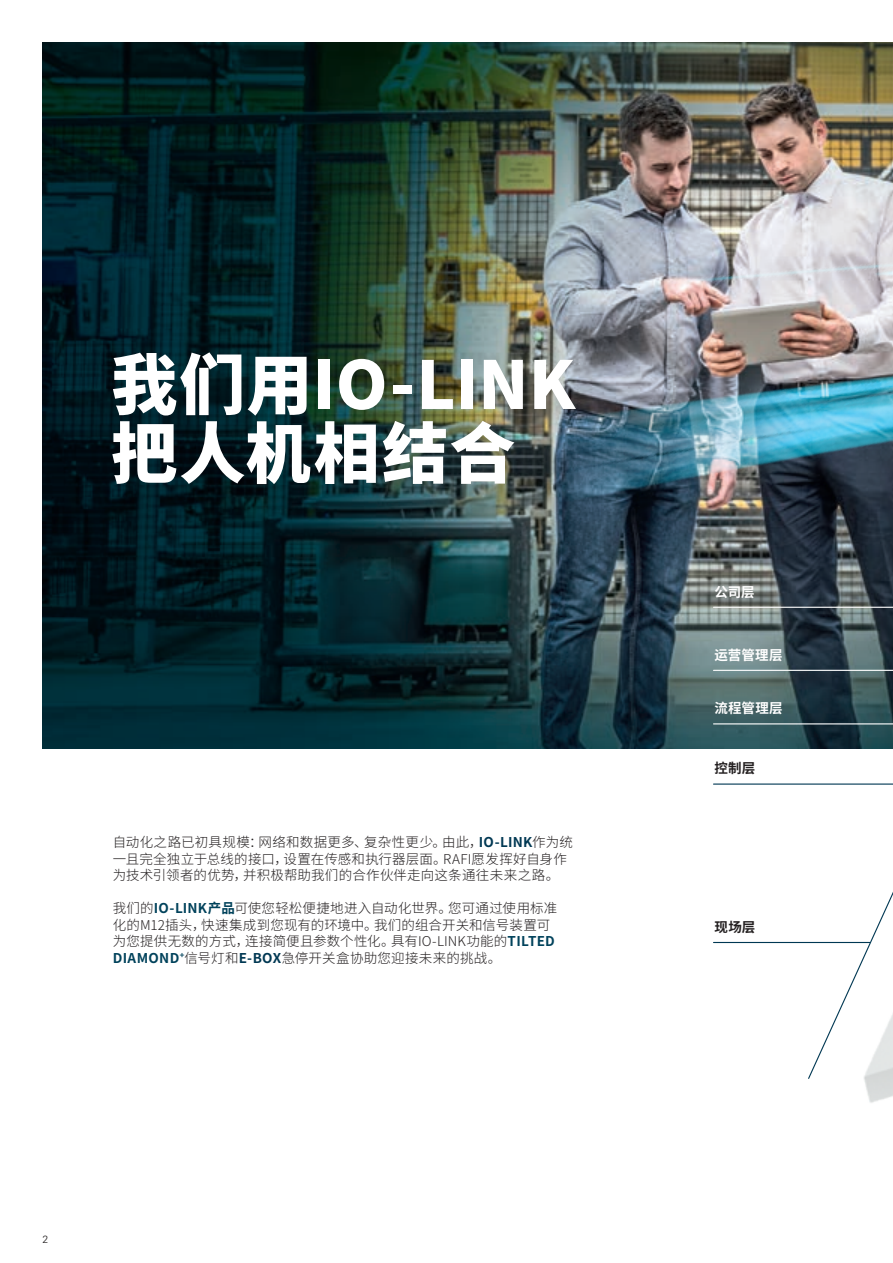
<style>
.page{position:relative;width:893px;height:1263px;background:#fff}
.page>*{position:absolute;margin:0;border:0;box-sizing:border-box;transform-origin:0 0}
.Headline_größe_varia{font:900 66.15px/68.7px "Noto Sans CJ Ksc";letter-spacing:.01em;color:#fff}
.Fließtext{font:300 13.5px/16.5px "Noto Sans CJ Ksc";letter-spacing:.015em;color:#231f20}
.Fließtext-2{font:700 13.5px "Noto Sans CJ Ksc";letter-spacing:.01em;color:#fff}
.Fließtext-3{font:700 13.5px "Noto Sans CJ Ksc";letter-spacing:.015em;color:#231f20}
.t1{font:300 10.5px "Univers LT Std";color:#231f20}
.s1{font-weight:700;color:#003853}
.s2{font-weight:700;color:#00425b}
</style>
<div class="page">
<img style="left:42px;top:42px;width:851px;height:902px">
<img style="left:808px;top:525px;width:85px;height:578px">
<svg style="left:807px;top:818px;width:86px;height:262px"></svg>
<hr style="left:713px;top:607px;width:180px;height:1px;background:#fff">
<hr style="left:713px;top:670px;width:180px;height:1px;background:#fff">
<hr style="left:713px;top:723px;width:180px;height:1px;background:#fff">
<hr style="left:713px;top:783px;width:180px;height:2px;background:#003853">
<hr style="left:713px;top:942px;width:157px;height:1px;background:#003853">
<p class="Headline_größe_varia" style="left:111px;top:352px;width:466px">我们用IO-LINK把人机相结合</p>
<p class="Fließtext" style="left:113px;top:834px;width:462px">自动化之路已初具规模：网络和数据更多、复杂性更少。由此，<span class="s1">IO-LINK</span>作为统一且完全独立于总线的接口，设置在传感和执行器层面。RAFI愿发挥好自身作为技术引领者的优势，并积极帮助我们的合作伙伴走向这条通往未来之路。</p>
<p class="Fließtext" style="left:113px;top:900px;width:446px">我们的<span class="s2">IO-LINK产品</span>可使您轻松便捷地进入自动化世界。您可通过使用标准化的M12插头，快速集成到您现有的环境中。我们的组合开关和信号装置可为您提供无数的方式，连接简便且参数个性化。具有IO-LINK功能的<span class="s2">TILTED DIAMOND</span><sup>+</sup>信号灯和<span class="s1">E-BOX</span>急停开关盒协助您迎接未来的挑战。</p>
<p class="t1" style="left:43px;top:1233px;width:7px">2</p>
<p class="Fließtext-2" style="left:714px;top:584px;width:42px">公司层</p>
<p class="Fließtext-2" style="left:714px;top:648px;width:70px">运营管理层</p>
<p class="Fließtext-2" style="left:714px;top:701px;width:70px">流程管理层</p>
<p class="Fließtext-3" style="left:714px;top:761px;width:42px">控制层</p>
<p class="Fließtext-3" style="left:714px;top:919px;width:42px">现场层</p>
</div>
